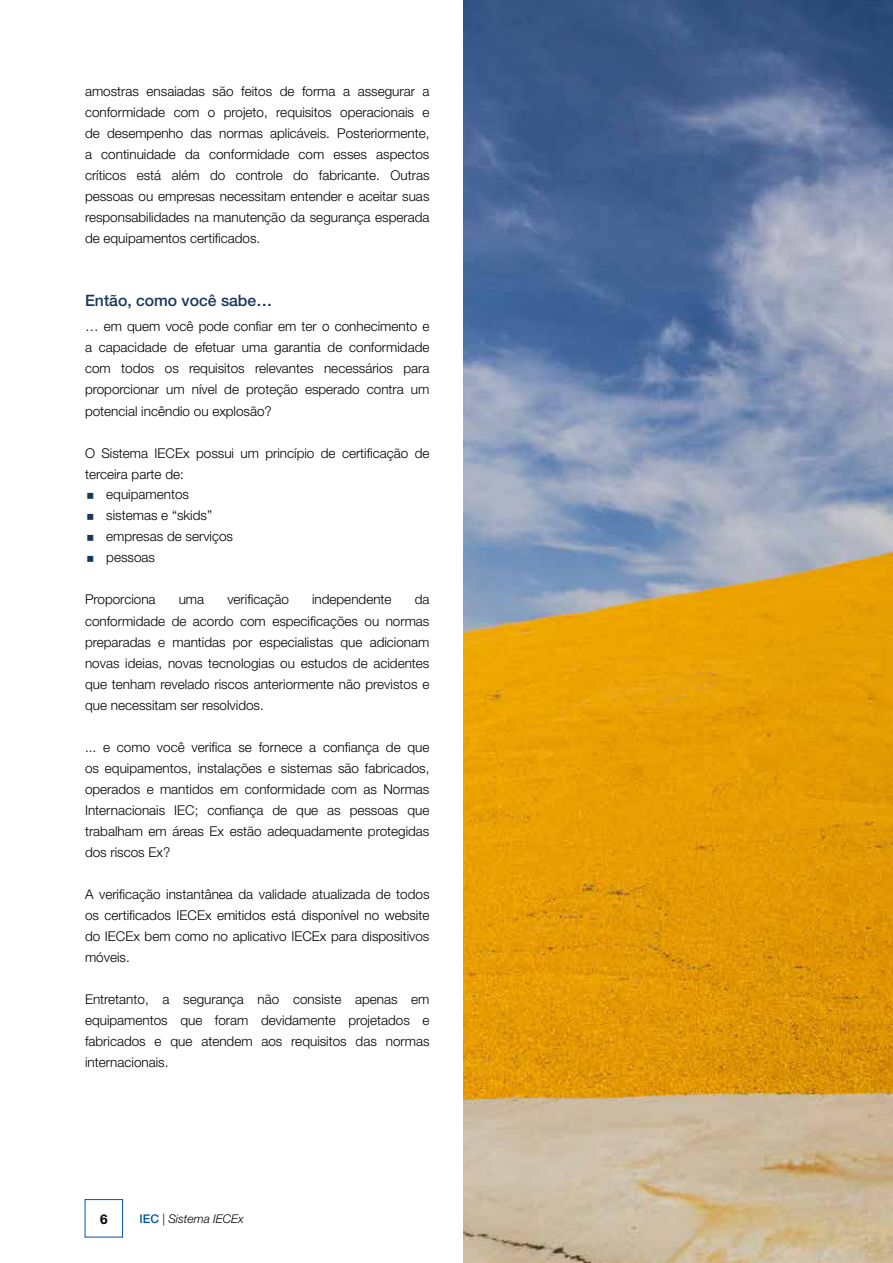
<style>
.page{position:relative;width:893px;height:1263px;background:#fff}
.page>*{position:absolute;margin:0;border:0;box-sizing:border-box;transform-origin:0 0}
.t1{font:500 15.75px "Helvetica Neue";color:#17375e}
.t2{font:300 13.5px/21px "Helvetica Neue";color:#000;text-align:justify}
.t3{font:700 13.5px "Helvetica Neue";color:#000}
.t4{font:italic 300 12px "Helvetica Neue";color:#000}
.s1{font-weight:500;font-style:normal;color:#0058a2}
.s2{font-style:normal}
</style>
<div class="page">
<div style="left:85px;top:1199px;width:38px;height:38px;border:1px solid #0058a2"></div>
<img style="left:463px;top:0;width:430px;height:1263px">
<p class="t2" style="left:85px;top:81px;width:346px">amostras ensaiadas são feitos de forma a assegurar a conformidade com o projeto, requisitos operacionais e de desempenho das normas aplicáveis. Posteriormente, a continuidade da conformidade com esses aspectos críticos está além do controle do fabricante. Outras pessoas ou empresas necessitam entender e aceitar suas responsabilidades na manutenção da segurança esperada de equipamentos certificados.</p>
<p class="t1" style="left:85px;top:295px;width:189px">Então, como você sabe…</p>
<p class="t2" style="left:85px;top:317px;width:346px">… em quem você pode confiar em ter o conhecimento e a capacidade de efetuar uma garantia de conformidade com todos os requisitos relevantes necessários para proporcionar um nível de proteção esperado contra um potencial incêndio ou explosão?</p>
<p class="t2" style="left:85px;top:443px;width:346px">O Sistema IECEx possui um princípio de certificação de</p>
<p class="t2" style="left:85px;top:464px;width:100px">terceira parte de:</p>
<p class="t2" style="left:106px;top:485px;width:84px">equipamentos</p>
<p class="t2" style="left:106px;top:506px;width:107px">sistemas e “skids”</p>
<p class="t2" style="left:106px;top:527px;width:128px">empresas de serviços</p>
<p class="t2" style="left:106px;top:548px;width:50px">pessoas</p>
<p class="t2" style="left:85px;top:590px;width:72px">Proporciona</p>
<p class="t2" style="left:179px;top:590px;width:27px">uma</p>
<p class="t2" style="left:227px;top:590px;width:63px">verificação</p>
<p class="t2" style="left:312px;top:590px;width:81px">independente</p>
<p class="t2" style="left:85px;top:590px;width:346px;text-indent:330px">da conformidade de acordo com especificações ou normas preparadas e mantidas por especialistas que adicionam novas ideias, novas tecnologias ou estudos de acidentes que tenham revelado riscos anteriormente não previstos e que necessitam ser resolvidos.</p>
<p class="t2" style="left:85px;top:737px;width:346px">... e como você verifica se fornece a confiança de que os equipamentos, instalações e sistemas são fabricados, operados e mantidos em conformidade com as Normas Internacionais IEC; confiança de que as pessoas que trabalham em áreas Ex estão adequadamente protegidas dos riscos Ex?</p>
<p class="t2" style="left:85px;top:884px;width:346px">A verificação instantânea da validade atualizada de todos os certificados IECEx emitidos está disponível no website do IECEx bem como no aplicativo IECEx para dispositivos móveis.</p>
<p class="t2" style="left:85px;top:989px;width:346px">Entretanto, a segurança não consiste apenas em equipamentos que foram devidamente projetados e fabricados e que atendem aos requisitos das normas internacionais.</p>
<p class="t3" style="left:100px;top:1211px;width:9px">6</p>
<p class="t4" style="left:139px;top:1212px;width:106px"><span class="s1">IEC</span> <span class="s2">|</span> Sistema IECEx</p>
</div>
